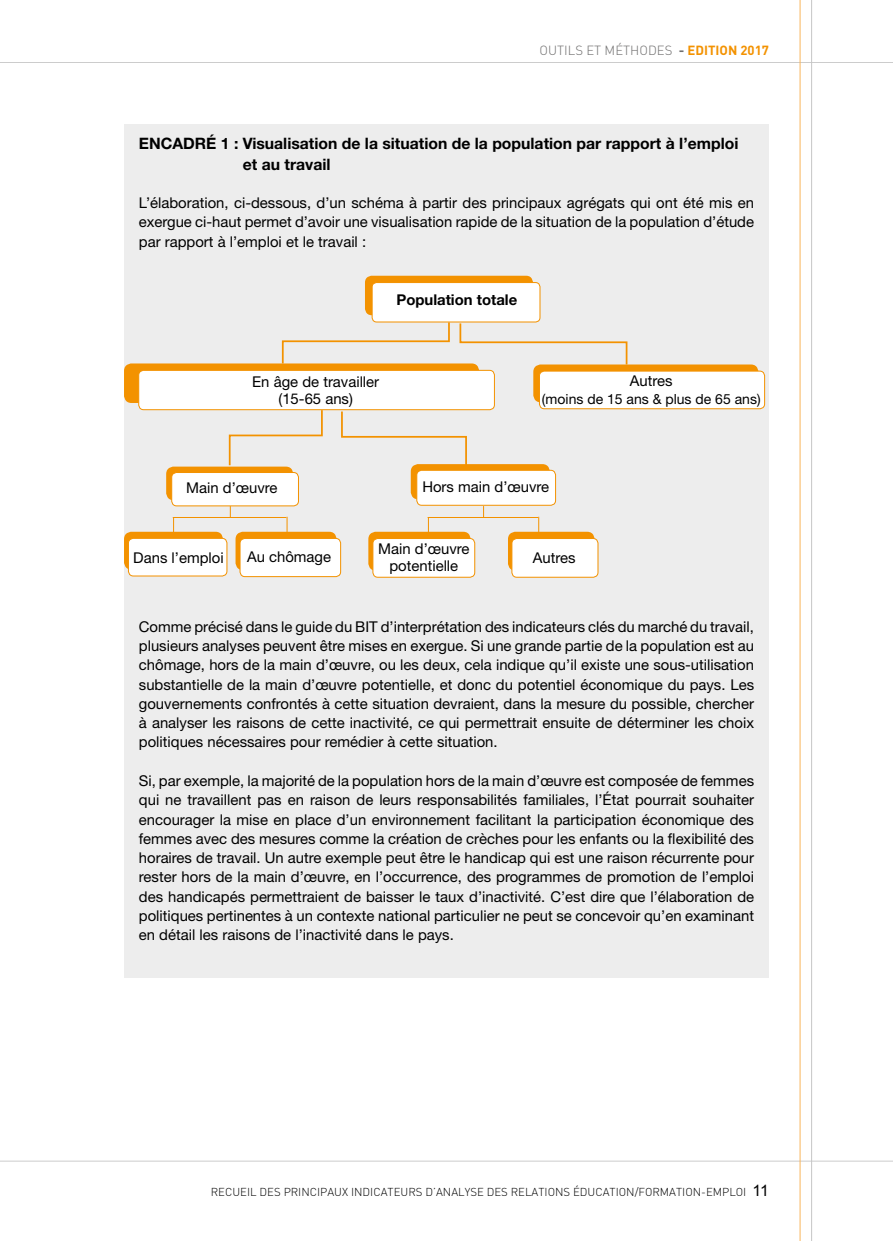
<style>
.page{position:relative;width:893px;height:1241px;background:#fff}
.page>*{position:absolute;margin:0;border:0;box-sizing:border-box;transform-origin:0 0}
.t1{font:700 15.75px/21px "Helvetica Neue LT";color:#000}
.t2{font:14.88px/19.2px "Helvetica Neue LT";color:#000;text-align:justify}
.t3{font:700 14.88px "Helvetica Neue LT";color:#000}
.t4{font:14px "Helvetica Neue LT";color:#000}
.t5{font:300 13.12px "DIN";color:#706f6f}
.t6{font:300 11.38px "DIN";color:#000}
.s1{font-weight:700}
.s2{font-weight:700;color:#f39200}
.s3{font-family:"Arial";font-weight:400;font-size:15.75px}
</style>
<div class="page">
<hr style="left:0;top:62px;width:893px;height:1px;background:#c6c6c6">
<hr style="left:0;top:1160px;width:893px;height:1px;background:#c6c6c6">
<hr style="left:800px;top:0;width:1px;height:1240px;background:#f9b55c">
<hr style="left:811px;top:0;width:1px;height:1240px;background:#c6c6c6">
<div style="left:124px;top:124px;width:645px;height:853px;background:#ededed"></div>
<div style="left:365px;top:276px;width:168px;height:39px;background:#f39200;border-radius:7px"></div>
<div style="left:372px;top:282px;width:168px;height:40px;background:#fff;border-radius:5px"></div>
<div style="left:372px;top:282px;width:168px;height:40px;border:1px solid #f39200;border-radius:5px"></div>
<div style="left:124px;top:363px;width:355px;height:40px;background:#f39200;border-radius:7px"></div>
<div style="left:139px;top:370px;width:355px;height:39px;background:#fff;border-radius:5px"></div>
<div style="left:138px;top:370px;width:357px;height:40px;border:1px solid #f39200;border-radius:5px"></div>
<div style="left:166px;top:466px;width:127px;height:34px;background:#f39200;border-radius:7px"></div>
<div style="left:172px;top:472px;width:126px;height:34px;background:#fff;border-radius:5px"></div>
<div style="left:171px;top:472px;width:128px;height:34px;border:1px solid #f39200;border-radius:5px"></div>
<div style="left:124px;top:531px;width:99px;height:38px;background:#f39200;border-radius:7px"></div>
<div style="left:128px;top:538px;width:99px;height:38px;background:#fff;border-radius:5px"></div>
<div style="left:128px;top:538px;width:99px;height:38px;border:1px solid #f39200;border-radius:5px"></div>
<div style="left:236px;top:531px;width:101px;height:39px;background:#f39200;border-radius:7px"></div>
<div style="left:240px;top:538px;width:101px;height:38px;background:#fff;border-radius:5px"></div>
<div style="left:240px;top:538px;width:101px;height:39px;border:1px solid #f39200;border-radius:5px"></div>
<svg style="left:173px;top:518px;width:1px;height:14px"></svg>
<svg style="left:287px;top:516px;width:1px;height:16px"></svg>
<hr style="left:173px;top:517px;width:113px;height:1px;background:#f39200">
<div style="left:533px;top:364px;width:225px;height:38px;background:#f39200;border-radius:7px"></div>
<div style="left:539px;top:371px;width:226px;height:37px;background:#fff;border-radius:5px"></div>
<div style="left:539px;top:370px;width:226px;height:39px;border:1px solid #f39200;border-radius:5px"></div>
<div style="left:368px;top:531px;width:103px;height:39px;background:#f39200;border-radius:7px"></div>
<div style="left:373px;top:538px;width:102px;height:39px;background:#fff;border-radius:5px"></div>
<div style="left:372px;top:538px;width:103px;height:39px;border:1px solid #f39200;border-radius:5px"></div>
<div style="left:508px;top:531px;width:87px;height:39px;background:#f39200;border-radius:7px"></div>
<div style="left:512px;top:538px;width:86px;height:39px;background:#fff;border-radius:5px"></div>
<div style="left:511px;top:538px;width:87px;height:39px;border:1px solid #f39200;border-radius:5px"></div>
<div style="left:411px;top:464px;width:139px;height:35px;background:#f39200;border-radius:7px"></div>
<div style="left:417px;top:470px;width:139px;height:35px;background:#fff;border-radius:5px"></div>
<div style="left:416px;top:470px;width:140px;height:35px;border:1px solid #f39200;border-radius:5px"></div>
<svg style="left:428px;top:518px;width:1px;height:14px"></svg>
<svg style="left:538px;top:516px;width:1px;height:16px"></svg>
<hr style="left:428px;top:517px;width:110px;height:1px;background:#f39200">
<svg style="left:281px;top:320px;width:170px;height:44px"></svg>
<svg style="left:459px;top:321px;width:169px;height:45px"></svg>
<svg style="left:228px;top:408px;width:96px;height:59px"></svg>
<svg style="left:340px;top:409px;width:128px;height:59px"></svg>
<p class="t5" style="left:540px;top:42px;width:231px">OUTILS ET MÉTHODES <span class="s1">-</span> <span class="s2">EDITION 2017</span></p>
<p class="t1" style="left:243px;top:132px;width:497px;text-indent:-104px">ENCADRÉ 1 : Visualisation de la situation de la population par rapport à l’emploi et au travail</p>
<p class="t2" style="left:139px;top:193px;width:617px">L’élaboration, ci-dessous, d’un schéma à partir des principaux agrégats qui ont été mis en exergue ci-haut permet d’avoir une visualisation rapide de la situation de la population d’étude par rapport à l’emploi et le travail :</p>
<p class="t3" style="left:396px;top:291px;width:122px">Population totale</p>
<p class="t2" style="left:252px;top:372px;width:128px;line-height:17.5px;text-align:center">En âge de travailler (15-65 ans)</p>
<p class="t2" style="left:630px;top:371px;width:44px">Autres</p>
<p class="t4" style="left:542px;top:390px;width:220px">(moins de 15 ans &amp; plus de 65 ans)</p>
<p class="t2" style="left:186px;top:478px;width:93px">Main d’œuvre</p>
<p class="t2" style="left:422px;top:477px;width:128px">Hors main d’œuvre</p>
<p class="t2" style="left:133px;top:548px;width:92px">Dans l’emploi</p>
<p class="t2" style="left:247px;top:546px;width:86px">Au chômage</p>
<p class="t2" style="left:378px;top:539px;width:93px;line-height:17.5px;text-align:center">Main d’œuvre potentielle</p>
<p class="t2" style="left:533px;top:547px;width:44px">Autres</p>
<p class="t2" style="left:139px;top:616px;width:617px">Comme précisé dans le guide du BIT d’interprétation des indicateurs clés du marché du travail, plusieurs analyses peuvent être mises en exergue. Si une grande partie de la population est au chômage, hors de la main d’œuvre, ou les deux, cela indique qu’il existe une sous-utilisation substantielle de la main d’œuvre potentielle, et donc du potentiel économique du pays. Les gouvernements confrontés à cette situation devraient, dans la mesure du possible, chercher à analyser les raisons de cette inactivité, ce qui permettrait ensuite de déterminer les choix politiques nécessaires pour remédier à cette situation.</p>
<p class="t2" style="left:139px;top:770px;width:617px">Si, par exemple, la majorité de la population hors de la main d’œuvre est composée de femmes qui ne travaillent pas en raison de leurs responsabilités familiales, l’État pourrait souhaiter encourager la mise en place d’un environnement facilitant la participation économique des femmes avec des mesures comme la création de crèches pour les enfants ou la flexibilité des horaires de travail. Un autre exemple peut être le handicap qui est une raison récurrente pour rester hors de la main d’œuvre, en l’occurrence, des programmes de promotion de l’emploi des handicapés permettraient de baisser le taux d’inactivité. C’est dire que l’élaboration de politiques pertinentes à un contexte national particulier ne peut se concevoir qu’en examinant en détail les raisons de l’inactivité dans le pays.</p>
<p class="t6" style="left:211px;top:1184px;width:560px">RECUEIL DES PRINCIPAUX INDICATEURS D’ANALYSE DES RELATIONS ÉDUCATION/FORMATION-EMPLOI <span class="s3">11</span></p>
</div>
